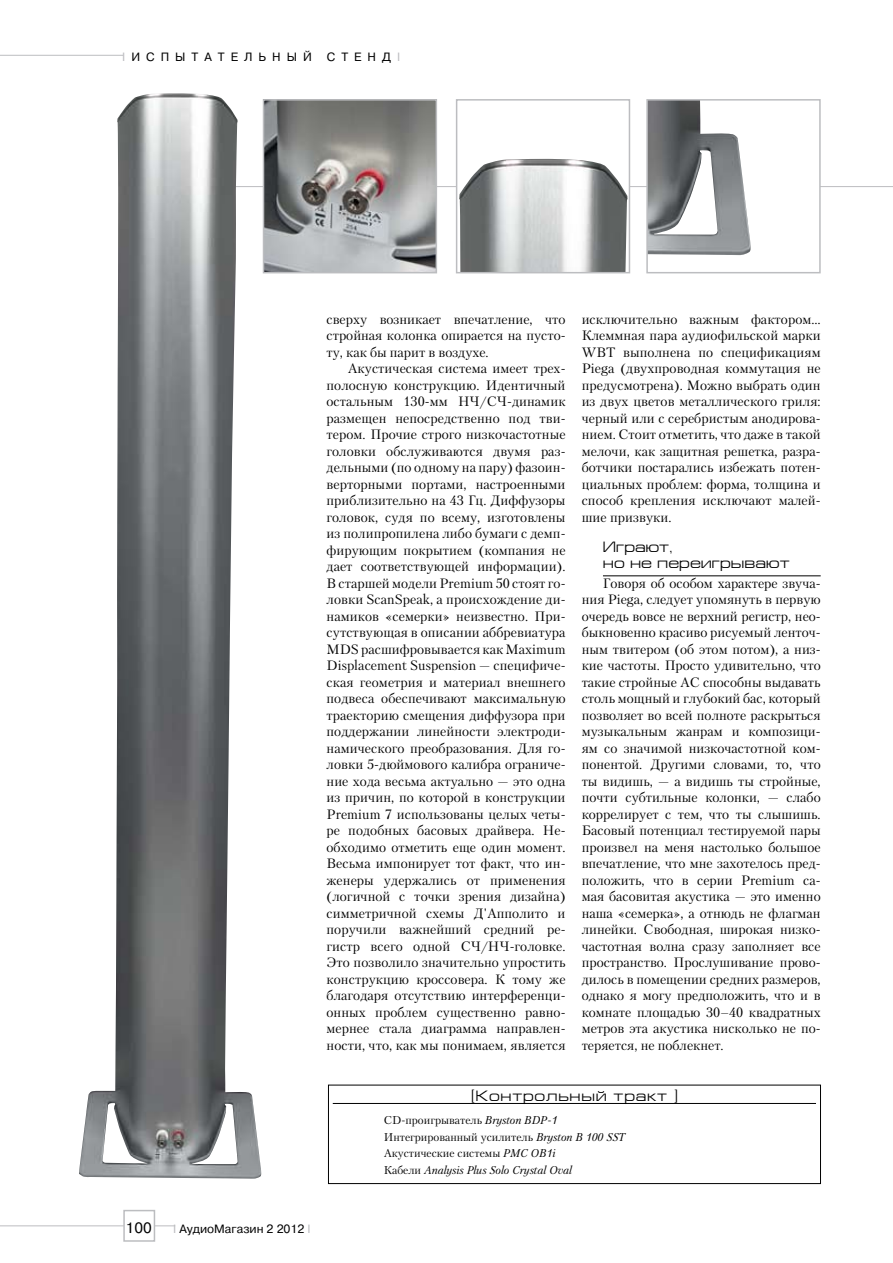
<style>
.page{position:relative;width:893px;height:1263px;background:#fff}
.page>*{position:absolute;margin:0;border:0;box-sizing:border-box;transform-origin:0 0}
.t1{font:15px/16.5px "Europe Extended C";color:#000}
.t2{font:15px "Europe Extended C";letter-spacing:.05em;color:#000}
.t3{font:15px "Pragmatica C";color:#000}
.t4{font:13.5px/16.5px "Petersburg";color:#000;text-align:justify}
.t5{font:12px "Pragmatica C";letter-spacing:.5em;color:#000}
.t6{font:12px "Pragmatica C";color:#000}
.t7{font:11.25px/16.5px "Petersburg";color:#000}
.s1{color:#bcbdc0}
.s2{font-style:italic}
</style>
<div class="page">
<hr style="left:0;top:1225px;width:175px;height:1px;background:#bcbdc0">
<hr style="left:0;top:55px;width:123px;height:1px;background:#bcbdc0">
<div style="left:123px;top:1210px;width:32px;height:32px;background:#fff;border:2px solid #bcbdc0"></div>
<hr style="left:603px;top:576px;width:218px;height:1px;background:#000">
<div style="left:328px;top:1085px;width:493px;height:99px;border:1px solid #000"></div>
<hr style="left:333px;top:1103px;width:483px;height:1px;background:#000">
<hr style="left:211px;top:186px;width:682px;height:1px;background:#bcbdc0">
<img style="left:459px;top:159px;width:168px;height:111px">
<div style="left:456px;top:99px;width:174px;height:174px;border:2px solid #bcbdc0"></div>
<img style="left:266px;top:102px;width:168px;height:168px">
<div style="left:263px;top:99px;width:174px;height:174px;border:2px solid #bcbdc0"></div>
<div style="left:647px;top:100px;width:173px;height:173px;background:#fff"></div>
<img style="left:649px;top:102px;width:102px;height:153px">
<div style="left:646px;top:99px;width:175px;height:174px;border:2px solid #bcbdc0"></div>
<img style="left:79px;top:93px;width:182px;height:1086px">
<p class="t5" style="left:122px;top:50px;width:191px"><span class="s1">I</span>ИСПЫТАТЕЛЬНЫЙ</p>
<p class="t5" style="left:327px;top:50px;width:75px">СТЕНД<span class="s1">I</span></p>
<p class="t4" style="left:327px;top:311px;width:240px">сверху возникает впечатление, что стройная колонка опирается на пусто&shy;ту, как бы парит в воздухе.</p>
<p class="t4" style="left:327px;top:360px;width:241px;text-indent:21px">Акустическая система имеет трех&shy;полосную конструкцию. Идентичный остальным 130-мм НЧ/СЧ-динамик размещен непосредственно под тви&shy;тером. Прочие строго низкочастотные головки обслуживаются двумя раз&shy;дельными (по одному на пару) фазоин&shy;верторными портами, настроенными приблизительно на 43 Гц. Диффузоры головок, судя по всему, изготовлены из полипропилена либо бумаги с демп&shy;фирующим покрытием (компания не дает соответствующей информации).<br>В старшей модели Premium 50 стоят го&shy;ловки ScanSpeak, а происхождение ди&shy;намиков «семерки» неизвестно. При&shy;сутствующая в описании аббревиатура MDS расшифровывается как Maximum Displacement Suspension — специфиче&shy;ская геометрия и материал внешнего подвеса обеспечивают максимальную траекторию смещения диффузора при поддержании линейности электроди&shy;намического преобразования. Для го&shy;ловки 5-дюймового калибра ограниче&shy;ние хода весьма актуально — это одна из причин, по которой в конструкции Premium 7 использованы целых четы&shy;ре подобных басовых драйвера. Не&shy;обходимо отметить еще один момент.<br>Весьма импонирует тот факт, что ин&shy;женеры удержались от применения (логичной с точки зрения дизайна) симметричной схемы Д'Апполито и поручили важнейший средний ре&shy;гистр всего одной СЧ/НЧ-головке.<br>Это позволило значительно упростить конструкцию кроссовера. К тому же благодаря отсутствию интерференци&shy;онных проблем существенно равно&shy;мернее стала диаграмма направлен&shy;ности, что, как мы понимаем, является</p>
<p class="t4" style="left:582px;top:311px;width:240px">исключительно важным фактором… Клеммная пара аудиофильской марки WBT выполнена по спецификациям Piega (двухпроводная коммутация не предусмотрена). Можно выбрать один из двух цветов металлического гриля: черный или с серебристым анодирова&shy;нием. Стоит отметить, что даже в такой мелочи, как защитная решетка, разра&shy;ботчики постарались избежать потен&shy;циальных проблем: форма, толщина и способ крепления исключают малей&shy;шие призвуки.</p>
<p class="t1" style="left:603px;top:538px;width:188px">Играют,<br>но не переигрывают</p>
<p class="t4" style="left:582px;top:575px;width:241px;text-indent:21px">Говоря об особом характере звуча&shy;ния Piega, следует упомянуть в первую очередь вовсе не верхний регистр, нео&shy;быкновенно красиво рисуемый ленточ&shy;ным твитером (об этом потом), а низ&shy;кие частоты. Просто удивительно, что такие стройные АС способны выдавать столь мощный и глубокий бас, который позволяет во всей полноте раскрыться музыкальным жанрам и композици&shy;ям со значимой низкочастотной ком&shy;понентой. Другими словами, то, что ты видишь, — а видишь ты стройные, почти субтильные колонки, — слабо коррелирует с тем, что ты слышишь.<br>Басовый потенциал тестируемой пары произвел на меня настолько большое впечатление, что мне захотелось пред&shy;положить, что в серии Premium са&shy;мая басовитая акустика — это именно наша «семерка», а отнюдь не флагман линейки. Свободная, широкая низко&shy;частотная волна сразу заполняет все пространство. Прослушивание прово&shy;дилось в помещении средних размеров, однако я могу предположить, что и в комнате площадью 30–40 квадратных метров эта акустика нисколько не по&shy;теряется, не поблекнет.</p>
<p class="t2" style="left:471px;top:1088px;width:208px">[Контрольный тракт ]</p>
<p class="t3" style="left:126px;top:1219px;width:28px">100</p>
<p class="t6" style="left:173px;top:1222px;width:139px"><span class="s1">I</span> АудиоМагазин 2 2012 <span class="s1">I</span></p>
<p class="t7" style="left:384px;top:1112px;width:243px">CD-проигрыватель <span class="s2">Bryston BDP-1<br></span>Интегрированный усилитель <span class="s2">Bryston B 100 SST </span>Акустические системы <span class="s2">PMC OB1i<br></span>Кабели <span class="s2">Analysis Plus Solo Crystal Oval</span></p>
</div>
